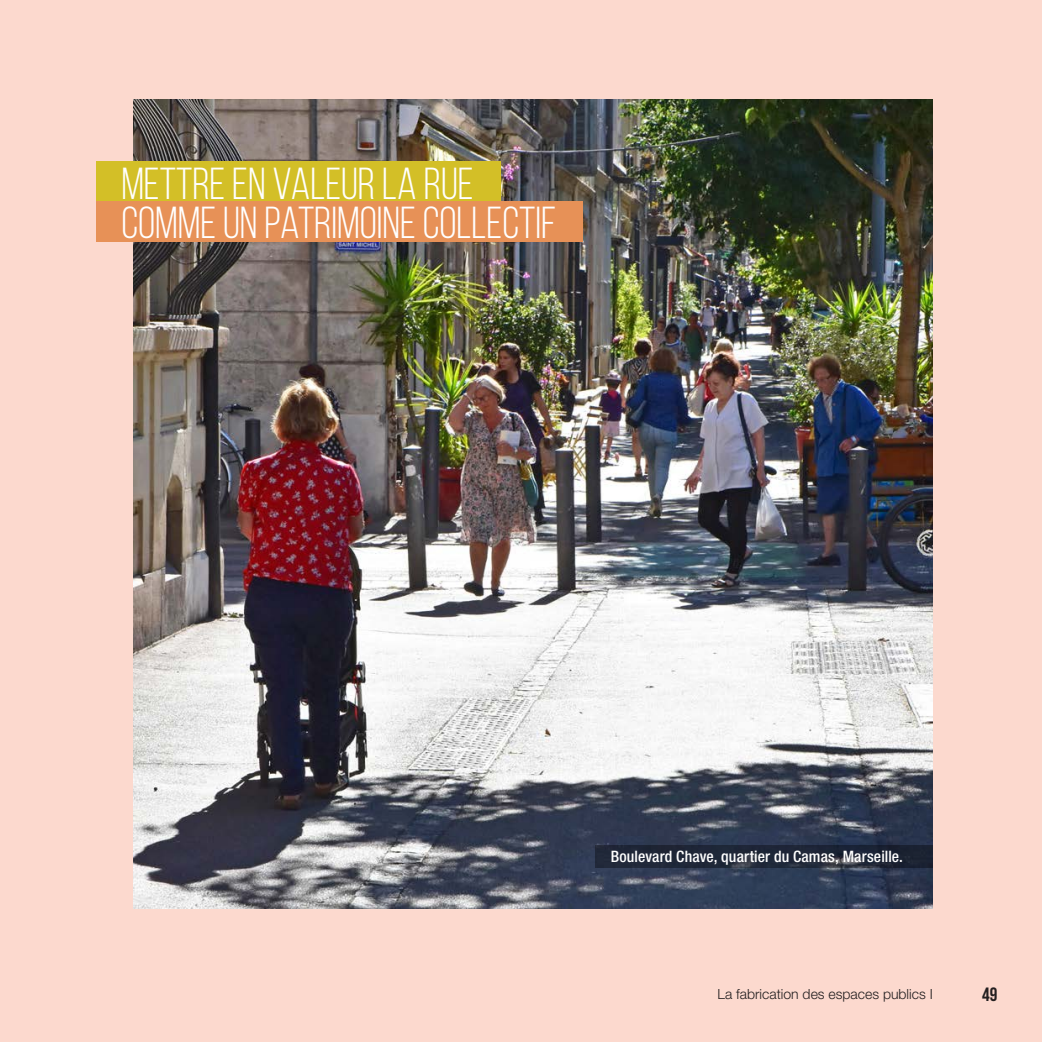
<style>
.page{position:relative;width:1042px;height:1042px;background:#fcd9ce}
.page>*{position:absolute;margin:0;border:0;box-sizing:border-box;transform-origin:0 0}
.t1{font:44.8px "Bebas Neue";color:#fff}
.t2{font:700 19.25px "Bebas Neue";color:#231f20}
.Légende_photo{font:500 condensed 15.75px "Helvetica Neue LT Std";letter-spacing:.01em;color:#fff}
.t3{font:300 14px "Helvetica Neue LT Std";color:#231f20}
</style>
<div class="page">
<img style="left:134px;top:99px;width:799px;height:809px">
<svg style="left:595px;top:845px;width:338px;height:23px;background:#212839"></svg>
<div style="left:97px;top:161px;width:404px;height:41px;background:#d3bf27"></div>
<div style="left:97px;top:201px;width:486px;height:41px;background:#e79157"></div>
<p class="t1" style="left:121px;top:159px;width:354px">METTRE EN VALEUR LA RUE</p>
<p class="t1" style="left:121px;top:199px;width:436px">COMME UN PATRIMOINE COLLECTIF</p>
<p class="Légende_photo" style="left:611px;top:847px;width:294px">Boulevard Chave, quartier du Camas, Marseille.</p>
<p class="t3" style="left:717px;top:985px;width:217px">La fabrication des espaces publics I</p>
<p class="t2" style="left:982px;top:984px;width:17px">49</p>
</div>
